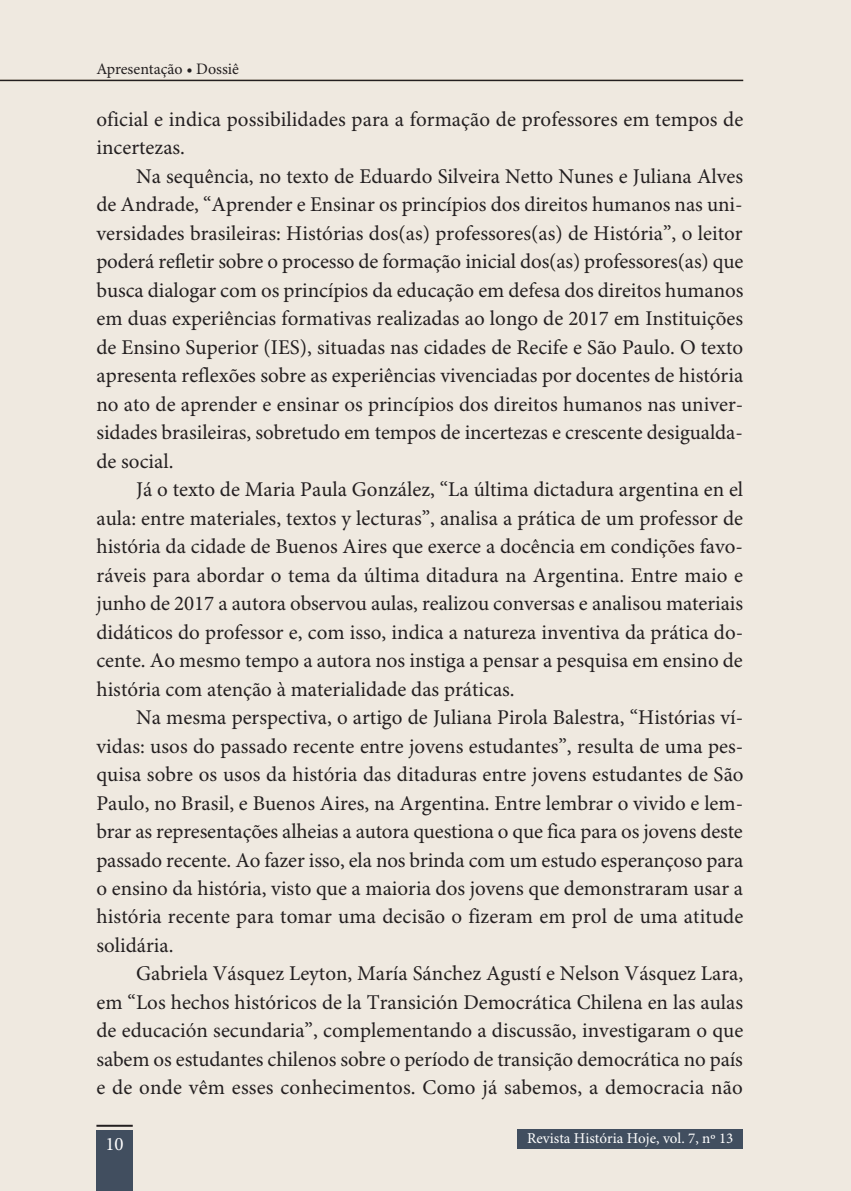
<style>
.page{position:relative;width:851px;height:1191px;background:#fff}
.page>*{position:absolute;margin:0;border:0;box-sizing:border-box;transform-origin:0 0}
.t1{font:21px/28.4px "Minion Pro";letter-spacing:.005em;color:#231f20;text-align:justify}
.t2{font:19px "Minion Pro";color:#fff}
.t3{font:16px "Minion Pro";color:#231f20}
.t4{font:15px "Minion Pro";color:#fff}
</style>
<div class="page">
<div style="left:0;top:0;width:850px;height:1191px;background:#efe9e0"></div>
<div style="left:96px;top:1130px;width:37px;height:61px;background:#414e5f"></div>
<hr style="left:96px;top:1124px;width:37px;height:2px;background:#231f20">
<hr style="left:0;top:80px;width:743px;height:1px;background:#231f20">
<div style="left:517px;top:1129px;width:226px;height:20px;background:#414e5f"></div>
<p class="t3" style="left:96px;top:59px;width:144px">Apresentação • Dossiê</p>
<p class="t1" style="left:96px;top:106px;width:648px">oficial e indica possibilidades para a formação de professores em tempos de incertezas.</p>
<p class="t1" style="left:96px;top:163px;width:648px;text-indent:40px">Na sequência, no texto de Eduardo Silveira Netto Nunes e Juliana Alves de Andrade, “Aprender e Ensinar os princípios dos direitos humanos nas uni&shy;versidades brasileiras: Histórias dos(as) professores(as) de História”, o leitor poderá refletir sobre o processo de formação inicial dos(as) professores(as) que busca dialogar com os princípios da educação em defesa dos direitos humanos em duas experiências formativas realizadas ao longo de 2017 em Instituições de Ensino Superior (IES), situadas nas cidades de Recife e São Paulo. O texto apresenta reflexões sobre as experiências vivenciadas por docentes de história no ato de aprender e ensinar os princípios dos direitos humanos nas univer&shy;sidades brasileiras, sobretudo em tempos de incertezas e crescente desigualda&shy;de social.</p>
<p class="t1" style="left:96px;top:476px;width:648px;text-indent:40px">Já o texto de Maria Paula González, “La última dictadura argentina en el aula: entre materiales, textos y lecturas”, analisa a prática de um professor de história da cidade de Buenos Aires que exerce a docência em condições favo&shy;ráveis para abordar o tema da última ditadura na Argentina. Entre maio e junho de 2017 a autora observou aulas, realizou conversas e analisou materiais didáticos do professor e, com isso, indica a natureza inventiva da prática do&shy;cente. Ao mesmo tempo a autora nos instiga a pensar a pesquisa em ensino de história com atenção à materialidade das práticas.</p>
<p class="t1" style="left:96px;top:704px;width:648px;text-indent:40px">Na mesma perspectiva, o artigo de Juliana Pirola Balestra, “Histórias ví&shy;vidas: usos do passado recente entre jovens estudantes”, resulta de uma pes&shy;quisa sobre os usos da história das ditaduras entre jovens estudantes de São Paulo, no Brasil, e Buenos Aires, na Argentina. Entre lembrar o vivido e lem&shy;brar as representações alheias a autora questiona o que fica para os jovens deste passado recente. Ao fazer isso, ela nos brinda com um estudo esperançoso para o ensino da história, visto que a maioria dos jovens que demonstraram usar a história recente para tomar uma decisão o fizeram em prol de uma atitude solidária.</p>
<p class="t1" style="left:96px;top:960px;width:648px;text-indent:40px">Gabriela Vásquez Leyton, María Sánchez Agustí e Nelson Vásquez Lara, em “Los hechos históricos de la Transición Democrática Chilena en las aulas de educación secundaria”, complementando a discussão, investigaram o que sabem os estudantes chilenos sobre o período de transição democrática no país e de onde vêm esses conhecimentos. Como já sabemos, a democracia não</p>
<p class="t2" style="left:105px;top:1132px;width:20px">10</p>
<p class="t4" style="left:527px;top:1129px;width:208px">Revista História Hoje, vol. 7, nº 13</p>
</div>
